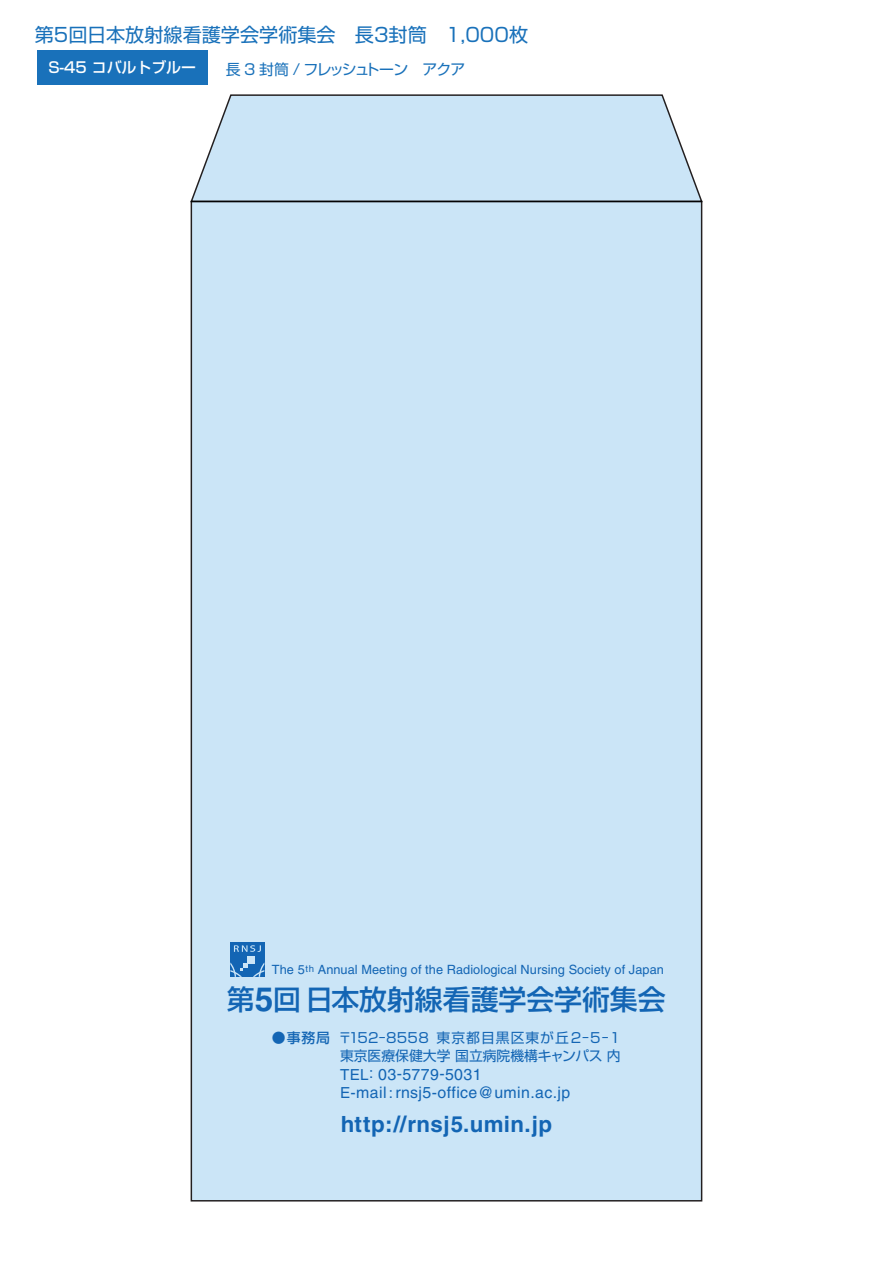
<style>
.page{position:relative;width:893px;height:1263px;background:#fff}
.page>*{position:absolute;margin:0;border:0;box-sizing:border-box;transform-origin:0 0}
.t1{font:500 27.9px "Shin Go Pro";color:#1971ba}
.t2{font:700 22.35px "Helvetica LT Std";letter-spacing:.015em;color:#1971ba}
.t3{font:19.2px "Shin Go Pro";color:#1971ba}
.t4{font:15.9px/18px "Helvetica LT Std";letter-spacing:.025em;color:#1971ba}
.t5{font:14.85px "Shin Go Pro";letter-spacing:-.085em;color:#1971ba}
.t6{font:500 14.85px "Shin Go Pro";color:#fff}
.t7{font:13.8px/18.1px "Shin Go Pro";color:#1971ba;text-align:right}
.t8{font:12.75px "Helvetica LT Std";letter-spacing:.005em;color:#1971ba}
.s1{font-family:"Helvetica LT Std";font-weight:700;font-size:33.45px}
.s2{font-weight:500}
.s3{font-size:15.15px}
</style>
<div class="page">
<div style="left:37px;top:51px;width:170px;height:34px;background:#1971ba"></div>
<div style="left:191px;top:201px;width:511px;height:1000px;background:#cbe5f7;border:1px solid #231f20"></div>
<svg style="left:190px;top:94px;width:513px;height:108px"></svg>
<h3 class="t3" style="left:35px;top:19px;width:495px">第5回日本放射線看護学会学術集会　長3封筒　1,000枚</h3>
<p class="t6" style="left:48px;top:55px;width:149px">S-45 コバルトブルー</p>
<p class="t5" style="left:226px;top:57px;width:241px">長 3 封筒 / フレッシュトーン　アクア</p>
<p class="t8" style="left:272px;top:962px;width:394px">The 5<sup>th</sup> Annual Meeting of the Radiological Nursing Society of Japan</p>
<h1 class="t1" style="left:227px;top:976px;width:440px">第<span class="s1">5</span>回日本放射線看護学会学術集会</h1>
<p class="t7" style="left:272px;top:1026px;width:350px"><span class="s2">●事務局</span> 〒１５２-８５５８東京都目黒区東が丘2-5-1東京医療保健大学 国立病院機構キャンパス 内</p>
<p class="t4" style="left:340px;top:1065px;width:232px"><span class="s3">TEL:</span> 03-5779-5031<br><span class="s3">E</span>-mail <span class="s3">:</span>rnsj5-office@umin.ac.jp</p>
<h2 class="t2" style="left:341px;top:1110px;width:213px">http://rnsj5.umin.jp</h2>
</div>
